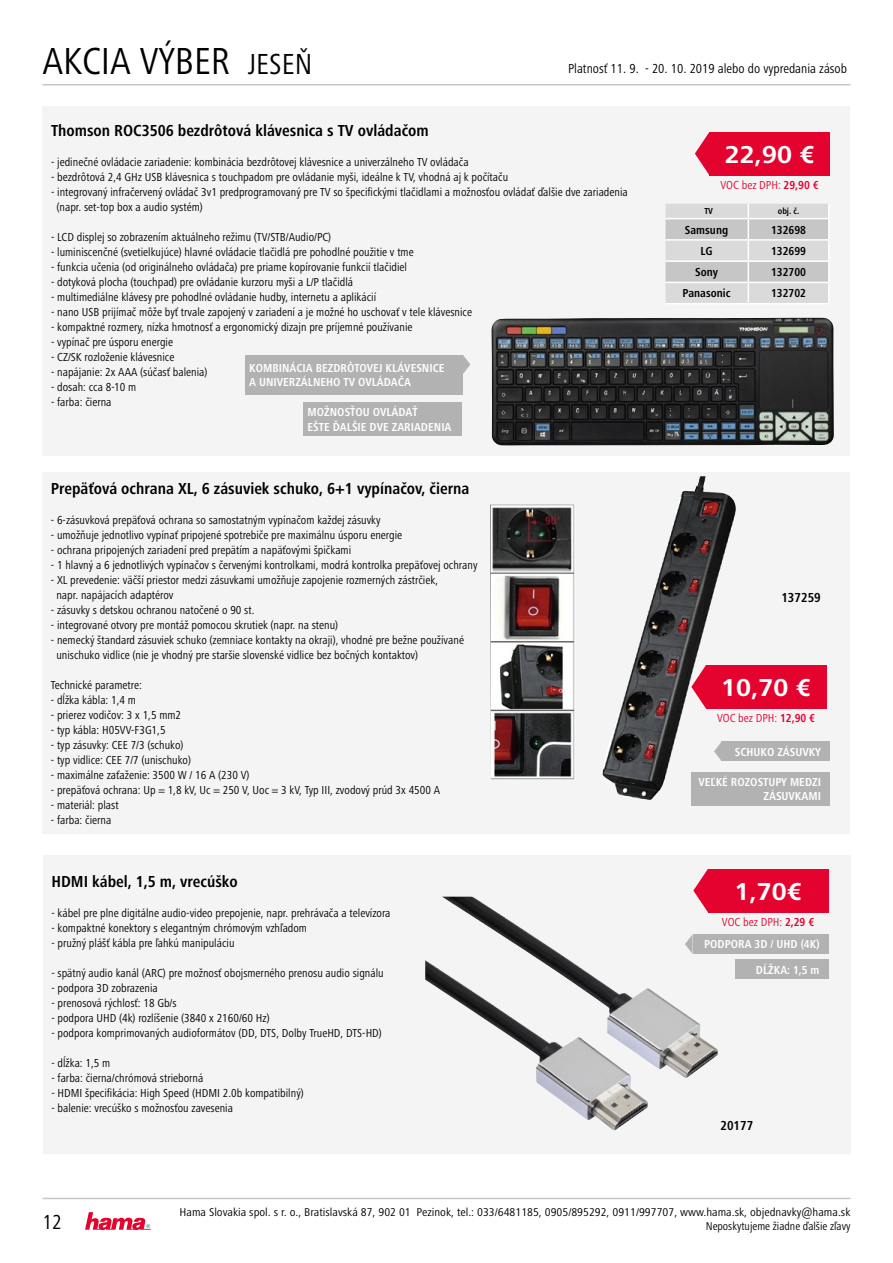
<style>
.page{position:relative;width:893px;height:1263px;background:#fff}
.page>*{position:absolute;margin:0;border:0;box-sizing:border-box;transform-origin:0 0}
.t1{font:condensed 39px "Frutiger Next LTW1 G";color:#000}
.t2{font:700 25.35px "Frutiger Next LTW1 G";color:#fff}
.t3{font:condensed 21px "Frutiger Next LTW1 G";color:#000}
.t4{font:700 condensed 16.5px "Frutiger Next LTW1 G";color:#000}
.t5{font:condensed 13.5px "Frutiger Next LTW1 G";color:#000}
.t6{font:700 condensed 13.5px "Frutiger Next LTW1 G";color:#000}
.t7{font:condensed 12px/15px "Frutiger Next LTW1 G";color:#000}
.t8{font:700 condensed 12px/14.4px "Frutiger Next LTW1 G";color:#fff}
.t9{font:condensed 12px "Frutiger Next LTW1 G";color:#e4032e}
.t10{font:700 condensed 12px "Frutiger Next LTW1 G";color:#000}
.t11{font:condensed 11.7px "Frutiger Next LTW1 G";color:#000;scale:1.08 1}
.t12{font:condensed 11.7px "Frutiger Next LTW1 G";color:#000}
.t13{font:700 condensed 9px "Frutiger Next LTW1 G";color:#000}
.s1{font-size:30px}
.s2{font-weight:700}
</style>
<div class="page">
<div style="left:43px;top:106px;width:807px;height:350px;background:#f4f4f4"></div>
<div style="left:43px;top:472px;width:807px;height:361px;background:#f4f4f4"></div>
<div style="left:43px;top:855px;width:807px;height:299px;background:#f4f4f4"></div>
<hr style="left:43px;top:84px;width:807px;height:1px;background:#c6c6c6">
<hr style="left:43px;top:1198px;width:807px;height:1px;background:#c6c6c6">
<svg style="left:85px;top:1212px;width:66px;height:18px"></svg>
<img style="left:491px;top:318px;width:343px;height:127px">
<svg style="left:695px;top:132px;width:15px;height:43px"></svg>
<div style="left:710px;top:132px;width:120px;height:43px;background:#e4032e"></div>
<div style="left:303px;top:403px;width:159px;height:33px;background:#b3b2b2"></div>
<div style="left:245px;top:355px;width:217px;height:39px;background:#b3b2b2"></div>
<svg style="left:463px;top:355px;width:7px;height:19px"></svg>
<svg style="left:665px;top:204px;width:164px;height:99px;background:#d4d4d4"></svg>
<hr style="left:828px;top:283px;width:2px;height:20px;background:#fff">
<hr style="left:665px;top:303px;width:83px;height:1px;background:#fff">
<hr style="left:748px;top:303px;width:82px;height:1px;background:#fff">
<img style="left:490px;top:476px;width:250px;height:324px">
<svg style="left:691px;top:665px;width:15px;height:44px"></svg>
<div style="left:706px;top:665px;width:120px;height:44px;background:#e4032e"></div>
<div style="left:691px;top:772px;width:139px;height:33px;background:#b3b2b2"></div>
<div style="left:721px;top:742px;width:109px;height:19px;background:#b3b2b2"></div>
<svg style="left:714px;top:742px;width:7px;height:19px"></svg>
<svg style="left:693px;top:869px;width:15px;height:28px"></svg>
<div style="left:708px;top:869px;width:120px;height:43px;background:#e4032e"></div>
<div style="left:735px;top:959px;width:93px;height:20px;background:#b3b2b2"></div>
<div style="left:693px;top:934px;width:135px;height:20px;background:#b3b2b2"></div>
<img style="left:425px;top:897px;width:293px;height:233px">
<h1 class="t1" style="left:43px;top:39px;width:271px">AKCIA VÝBER <span class="s1">JESEŇ</span></h1>
<p class="t5" style="left:568px;top:61px;width:280px">Platnosť 11. 9. - 20. 10. 2019 alebo do vypredania zásob</p>
<h3 class="t4" style="left:51px;top:121px;width:379px">Thomson ROC3506 bezdrôtová klávesnica s TV ovládačom</h3>
<p class="t7" style="left:51px;top:155px;width:419px">- jedinečné ovládacie zariadenie: kombinácia bezdrôtovej klávesnice a univerzálneho TV ovládača</p>
<p class="t7" style="left:51px;top:170px;width:459px">- bezdrôtová 2,4 GHz USB klávesnica s touchpadom pre ovládanie myši, ideálne k TV, vhodná aj k počítaču</p>
<p class="t7" style="left:57px;top:185px;width:573px;text-indent:-6px">- integrovaný infračervený ovládač 3v1 predprogramovaný pre TV so špecifickými tlačidlami a možnosťou ovládať ďalšie dve zariadenia (napr. set-top box a audio systém)</p>
<p class="t7" style="left:51px;top:230px;width:282px">- LCD displej so zobrazením aktuálneho režimu (TV/STB/Audio/PC)</p>
<p class="t7" style="left:51px;top:245px;width:364px">- luminiscenčné (svetielkujúce) hlavné ovládacie tlačidlá pre pohodlné použitie v tme</p>
<p class="t7" style="left:51px;top:260px;width:357px">- funkcia učenia (od originálneho ovládača) pre priame kopírovanie funkcií tlačidiel</p>
<p class="t7" style="left:51px;top:275px;width:304px">- dotyková plocha (touchpad) pre ovládanie kurzoru myši a L/P tlačidlá</p>
<p class="t7" style="left:51px;top:290px;width:327px">- multimediálne klávesy pre pohodlné ovládanie hudby, internetu a aplikácií</p>
<p class="t7" style="left:51px;top:305px;width:422px">- nano USB prijímač môže byť trvale zapojený v zariadení a je možné ho uschovať v tele klávesnice</p>
<p class="t7" style="left:51px;top:320px;width:363px">- kompaktné rozmery, nízka hmotnosť a ergonomický dizajn pre príjemné používanie</p>
<p class="t7" style="left:51px;top:335px;width:124px">- vypínač pre úsporu energie</p>
<p class="t7" style="left:51px;top:350px;width:125px">- CZ/SK rozloženie klávesnice</p>
<p class="t7" style="left:51px;top:365px;width:158px">- napájanie: 2x AAA (súčasť balenia)</p>
<p class="t7" style="left:51px;top:380px;width:87px">- dosah: cca 8-10 m</p>
<p class="t7" style="left:51px;top:395px;width:62px">- farba: čierna</p>
<p class="t8" style="left:249px;top:360px;width:197px">KOMBINÁCIA BEZDRÔTOVEJ KLÁVESNICE<br>A UNIVERZÁLNEHO TV OVLÁDAČA</p>
<p class="t8" style="left:308px;top:405px;width:145px">MOŽNOSŤOU OVLÁDAŤ<br>EŠTE ĎALŠIE DVE ZARIADENIA</p>
<h3 class="t4" style="left:51px;top:479px;width:420px">Prepäťová ochrana XL, 6 zásuviek schuko, 6+1 vypínačov, čierna</h3>
<p class="t7" style="left:51px;top:512px;width:331px">- 6-zásuvková prepäťová ochrana so samostatným vypínačom každej zásuvky</p>
<p class="t7" style="left:51px;top:527px;width:353px">- umožňuje jednotlivo vypínať pripojené spotrebiče pre maximálnu úsporu energie</p>
<p class="t7" style="left:51px;top:542px;width:302px">- ochrana pripojených zariadení pred prepätím a napäťovými špičkami</p>
<p class="t7" style="left:51px;top:557px;width:428px">- 1 hlavný a 6 jednotlivých vypínačov s červenými kontrolkami, modrá kontrolka prepäťovej ochrany</p>
<p class="t7" style="left:56px;top:572px;width:383px;text-indent:-6px">- XL prevedenie: väčší priestor medzi zásuvkami umožňuje zapojenie rozmerných zástrčiek, napr. napájacích adaptérov</p>
<p class="t7" style="left:51px;top:602px;width:205px">- zásuvky s detskou ochranou natočené o 90 st.</p>
<p class="t7" style="left:51px;top:617px;width:289px">- integrované otvory pre montáž pomocou skrutiek (napr. na stenu)</p>
<p class="t7" style="left:56px;top:632px;width:409px;text-indent:-6px">- nemecký štandard zásuviek schuko (zemniace kontakty na okraji), vhodné pre bežne používané unischuko vidlice (nie je vhodný pre staršie slovenské vidlice bez bočných kontaktov)</p>
<p class="t7" style="left:51px;top:677px;width:92px">Technické parametre:</p>
<p class="t7" style="left:51px;top:692px;width:87px">- dĺžka kábla: 1,4 m</p>
<p class="t7" style="left:51px;top:707px;width:132px">- prierez vodičov: 3 x 1,5 mm2</p>
<p class="t7" style="left:51px;top:722px;width:116px">- typ kábla: H05VV-F3G1,5</p>
<p class="t7" style="left:51px;top:737px;width:134px">- typ zásuvky: CEE 7/3 (schuko)</p>
<p class="t7" style="left:51px;top:752px;width:142px">- typ vidlice: CEE 7/7 (unischuko)</p>
<p class="t7" style="left:51px;top:767px;width:200px">- maximálne zaťaženie: 3500 W / 16 A (230 V)</p>
<p class="t7" style="left:51px;top:782px;width:391px">- prepäťová ochrana: Up = 1,8 kV, Uc = 250 V, Uoc = 3 kV, Typ III, zvodový prúd 3x 4500 A</p>
<p class="t7" style="left:51px;top:797px;width:69px">- materiál: plast</p>
<p class="t7" style="left:51px;top:812px;width:62px">- farba: čierna</p>
<h3 class="t4" style="left:51px;top:872px;width:188px">HDMI kábel, 1,5 m, vrecúško</h3>
<p class="t7" style="left:51px;top:905px;width:341px">- kábel pre plne digitálne audio-video prepojenie, napr. prehrávača a televízora</p>
<p class="t7" style="left:51px;top:920px;width:257px">- kompaktné konektory s elegantným chrómovým vzhľadom</p>
<p class="t7" style="left:51px;top:935px;width:185px">- pružný plášť kábla pre ľahkú manipuláciu</p>
<p class="t7" style="left:51px;top:965px;width:334px">- spätný audio kanál (ARC) pre možnosť obojsmerného prenosu audio signálu</p>
<p class="t7" style="left:51px;top:980px;width:108px">- podpora 3D zobrazenia</p>
<p class="t7" style="left:51px;top:995px;width:127px">- prenosová rýchlosť: 18 Gb/s</p>
<p class="t7" style="left:51px;top:1010px;width:220px">- podpora UHD (4k) rozlíšenie (3840 x 2160/60 Hz)</p>
<p class="t7" style="left:51px;top:1025px;width:332px">- podpora komprimovaných audioformátov (DD, DTS, Dolby TrueHD, DTS-HD)</p>
<p class="t7" style="left:51px;top:1055px;width:60px">- dĺžka: 1,5 m</p>
<p class="t7" style="left:51px;top:1070px;width:154px">- farba: čierna/chrómová strieborná</p>
<p class="t7" style="left:51px;top:1085px;width:254px">- HDMI špecifikácia: High Speed (HDMI 2.0b kompatibilný)</p>
<p class="t7" style="left:51px;top:1100px;width:183px">- balenie: vrecúško s možnosťou zavesenia</p>
<h2 class="t2" style="left:725px;top:140px;width:91px">22,90 €</h2>
<p class="t9" style="left:720px;top:178px;width:100px">VOC bez DPH: <span class="s2">29,90 €</span></p>
<p class="t13" style="left:704px;top:206px;width:10px">TV</p>
<p class="t13" style="left:778px;top:206px;width:23px">obj. č.</p>
<p class="t10" style="left:685px;top:223px;width:45px">Samsung</p>
<p class="t10" style="left:771px;top:223px;width:36px">132698</p>
<p class="t10" style="left:700px;top:244px;width:14px">LG</p>
<p class="t10" style="left:771px;top:244px;width:36px">132699</p>
<p class="t10" style="left:695px;top:265px;width:24px">Sony</p>
<p class="t10" style="left:771px;top:265px;width:36px">132700</p>
<p class="t10" style="left:682px;top:286px;width:50px">Panasonic</p>
<p class="t10" style="left:771px;top:286px;width:36px">132702</p>
<p class="t6" style="left:781px;top:589px;width:41px">137259</p>
<h2 class="t2" style="left:721px;top:673px;width:91px">10,70 €</h2>
<p class="t9" style="left:717px;top:711px;width:100px">VOC bez DPH: <span class="s2">12,90 €</span></p>
<p class="t8" style="left:735px;top:744px;width:88px">SCHUKO ZÁSUVKY</p>
<p class="t8" style="left:698px;top:775px;width:124px;text-align:right">VEĽKÉ ROZOSTUPY MEDZI<br>ZÁSUVKAMI</p>
<h2 class="t2" style="left:734px;top:877px;width:69px">1,70€</h2>
<p class="t9" style="left:722px;top:915px;width:94px">VOC bez DPH: <span class="s2">2,29 €</span></p>
<p class="t8" style="left:756px;top:962px;width:65px">DĹŽKA: 1,5 m</p>
<p class="t8" style="left:704px;top:937px;width:117px">PODPORA 3D / UHD (4K)</p>
<p class="t6" style="left:720px;top:1118px;width:34px">20177</p>
<p class="t11" style="left:179px;top:1205px;width:623px">Hama Slovakia spol. s r. o., Bratislavská 87, 902 01 Pezinok, tel.: 033/6481185, 0905/895292, 0911/997707, www.hama.sk, objednavky@hama.sk</p>
<h3 class="t3" style="left:43px;top:1210px;width:21px">12</h3>
<p class="t12" style="left:706px;top:1219px;width:146px">Neposkytujeme žiadne ďalšie zľavy</p>
</div>
